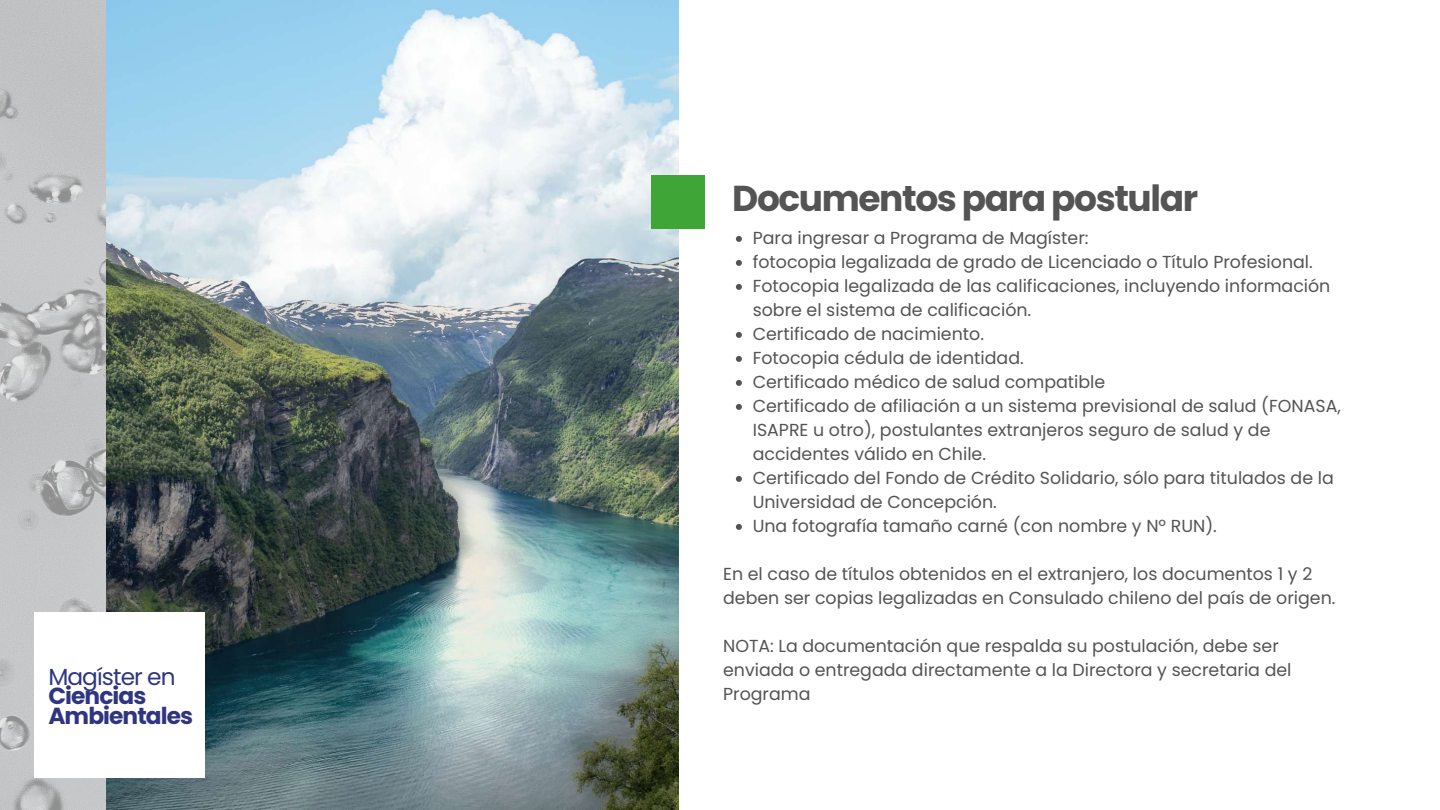
<style>
.page{position:relative;width:1440px;height:810px;background:#fff}
.page>*{position:absolute;margin:0;border:0;box-sizing:border-box;transform-origin:0 0}
.t1{font:700 36px "Poppins";letter-spacing:-.04em;color:#545454}
.t2{font:700 23.3px/19.5px "Poppins";letter-spacing:-.04em;color:#2f3581}
.t3{font:23.3px "Poppins";letter-spacing:-.04em;color:#2f3581}
.t4{font:17.4px/24px "Poppins";color:#545454}
</style>
<div class="page">
<img style="left:0;top:0;width:106px;height:810px">
<img style="left:106px;top:0;width:573px;height:810px">
<div style="left:652px;top:176px;width:53px;height:53px;background:#3ea536"></div>
<div style="left:34px;top:612px;width:171px;height:166px;background:#fff"></div>
<svg style="left:736px;top:236px;width:6px;height:6px"></svg>
<svg style="left:736px;top:260px;width:6px;height:6px"></svg>
<svg style="left:736px;top:284px;width:6px;height:6px"></svg>
<svg style="left:736px;top:332px;width:6px;height:6px"></svg>
<svg style="left:736px;top:356px;width:6px;height:6px"></svg>
<svg style="left:736px;top:380px;width:6px;height:6px"></svg>
<svg style="left:736px;top:404px;width:6px;height:6px"></svg>
<svg style="left:736px;top:476px;width:6px;height:6px"></svg>
<svg style="left:736px;top:524px;width:6px;height:6px"></svg>
<h2 class="t3" style="left:48px;top:660px;width:129px">Magíster en</h2>
<h2 class="t2" style="left:48px;top:686px;width:146px">Ciencias<br>Ambientales</h2>
<h1 class="t1" style="left:732px;top:173px;width:467px">Documentos para postular</h1>
<p class="t4" style="left:753px;top:226px;width:590px">Para ingresar a Programa de Magíster:<br>fotocopia legalizada de grado de Licenciado o Título Profesional.<br>Fotocopia legalizada de las calificaciones, incluyendo información sobre el sistema de calificación.<br>Certificado de nacimiento.<br>Fotocopia cédula de identidad.<br>Certificado médico de salud compatible<br>Certificado de afiliación a un sistema previsional de salud (FONASA, ISAPRE u otro), postulantes extranjeros seguro de salud y de accidentes válido en Chile.<br>Certificado del Fondo de Crédito Solidario, sólo para titulados de la Universidad de Concepción.<br>Una fotografía tamaño carné (con nombre y Nº RUN).</p>
<p class="t4" style="left:723px;top:562px;width:614px">En el caso de títulos obtenidos en el extranjero, los documentos 1 y 2 deben ser copias legalizadas en Consulado chileno del país de origen.</p>
<p class="t4" style="left:723px;top:634px;width:570px">NOTA: La documentación que respalda su postulación, debe ser enviada o entregada directamente a la Directora y secretaria del<br>Programa</p>
</div>
